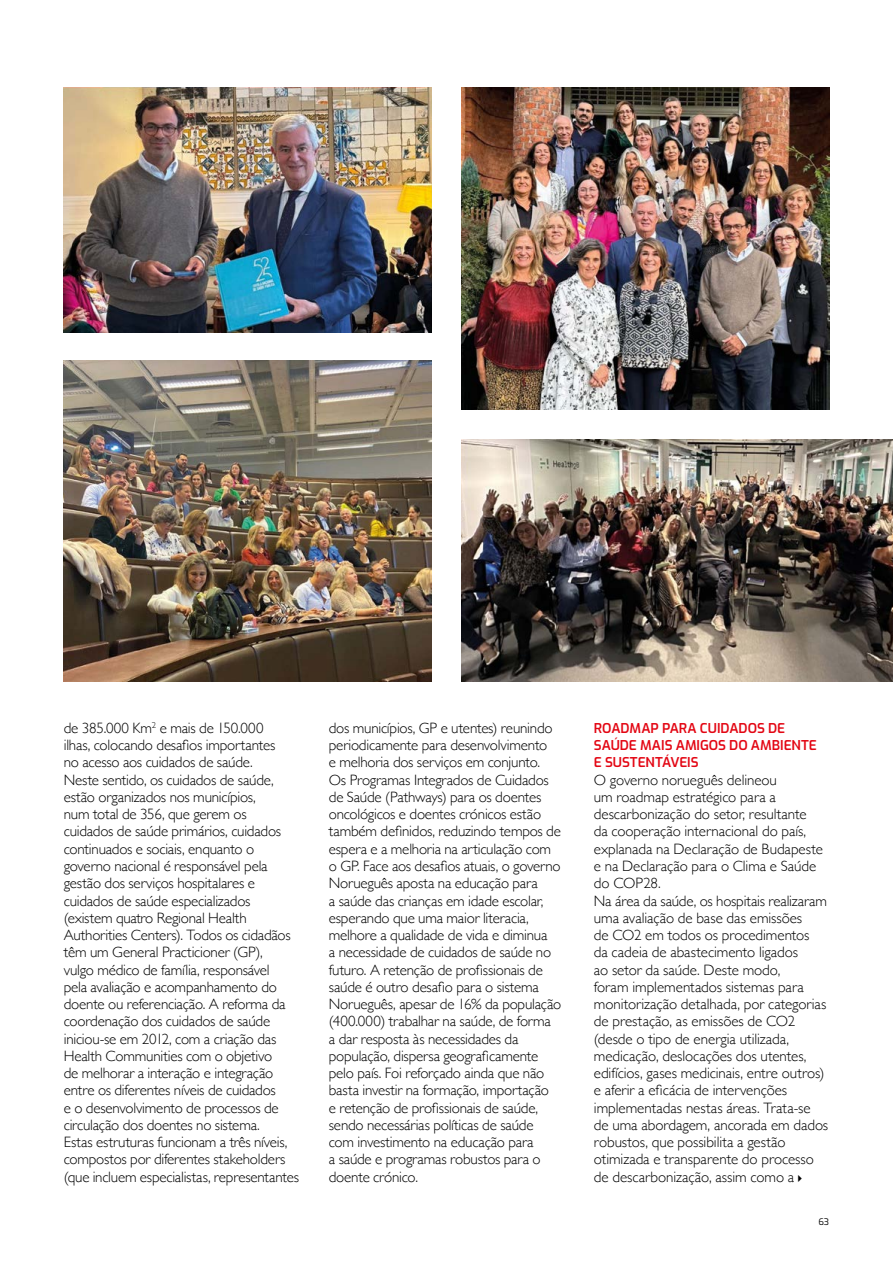
<style>
.page{position:relative;width:893px;height:1263px;background:#fff}
.page>*{position:absolute;margin:0;border:0;box-sizing:border-box;transform-origin:0 0}
.t1{font:300 15px/17.2px "Gill Sans";letter-spacing:-.01em;color:#000}
.t2{font:13.5px/17.2px "Exo";letter-spacing:-.005em;color:#e30613}
.t3{font:9px "Exo";color:#000}
</style>
<div class="page">
<img style="left:461px;top:88px;width:368px;height:322px">
<img style="left:64px;top:360px;width:368px;height:321px">
<img style="left:64px;top:88px;width:368px;height:244px">
<img style="left:461px;top:440px;width:432px;height:241px">
<p class="t1" style="left:64px;top:719px;width:237px">de 385.000 Km<sup>2</sup> e mais de 150.000<br>ilhas, colocando desafios importantes<br>no acesso aos cuidados de saúde.<br>Neste sentido, os cuidados de saúde, estão organizados nos municípios,<br>num total de 356, que gerem os cuidados de saúde primários, cuidados continuados e sociais, enquanto o governo nacional é responsável pela gestão dos serviços hospitalares e cuidados de saúde especializados (existem quatro Regional Health Authorities Centers). Todos os cidadãos têm um General Practicioner (GP),<br>vulgo médico de família, responsável<br>pela avaliação e acompanhamento do doente ou referenciação. A reforma da coordenação dos cuidados de saúde iniciou-se em 2012, com a criação das Health Communities com o objetivo<br>de melhorar a interação e integração entre os diferentes níveis de cuidados<br>e o desenvolvimento de processos de circulação dos doentes no sistema.<br>Estas estruturas funcionam a três níveis, compostos por diferentes stakeholders (que incluem especialistas, representantes</p>
<p class="t1" style="left:329px;top:719px;width:234px">dos municípios, GP e utentes) reunindo periodicamente para desenvolvimento<br>e melhoria dos serviços em conjunto.<br>Os Programas Integrados de Cuidados de Saúde (Pathways) para os doentes oncológicos e doentes crónicos estão também definidos, reduzindo tempos de espera e a melhoria na articulação com o GP. Face aos desafios atuais, o governo Norueguês aposta na educação para<br>a saúde das crianças em idade escolar, esperando que uma maior literacia, melhore a qualidade de vida e diminua<br>a necessidade de cuidados de saúde no futuro. A retenção de profissionais de saúde é outro desafio para o sistema Norueguês, apesar de 16% da população (400.000) trabalhar na saúde, de forma<br>a dar resposta às necessidades da população, dispersa geograficamente pelo país. Foi reforçado ainda que não basta investir na formação, importação<br>e retenção de profissionais de saúde, sendo necessárias políticas de saúde com investimento na educação para<br>a saúde e programas robustos para o doente crónico.</p>
<p class="t2" style="left:594px;top:719px;width:225px">ROADMAP PARA CUIDADOS DE<br>SAÚDE MAIS AMIGOS DO AMBIENTE<br>E SUSTENTÁVEIS</p>
<p class="t1" style="left:594px;top:770px;width:236px">O governo norueguês delineou<br>um roadmap estratégico para a descarbonização do setor, resultante<br>da cooperação internacional do país, explanada na Declaração de Budapeste e na Declaração para o Clima e Saúde do COP28.<br>Na área da saúde, os hospitais realizaram uma avaliação de base das emissões<br>de CO2 em todos os procedimentos<br>da cadeia de abastecimento ligados<br>ao setor da saúde. Deste modo,<br>foram implementados sistemas para monitorização detalhada, por categorias de prestação, as emissões de CO2 (desde o tipo de energia utilizada, medicação, deslocações dos utentes, edifícios, gases medicinais, entre outros) e aferir a eficácia de intervenções implementadas nestas áreas. Trata-se de uma abordagem, ancorada em dados robustos, que possibilita a gestão otimizada e transparente do processo de descarbonização, assim como a</p>
<p class="t3" style="left:818px;top:1215px;width:12px">63</p>
</div>
